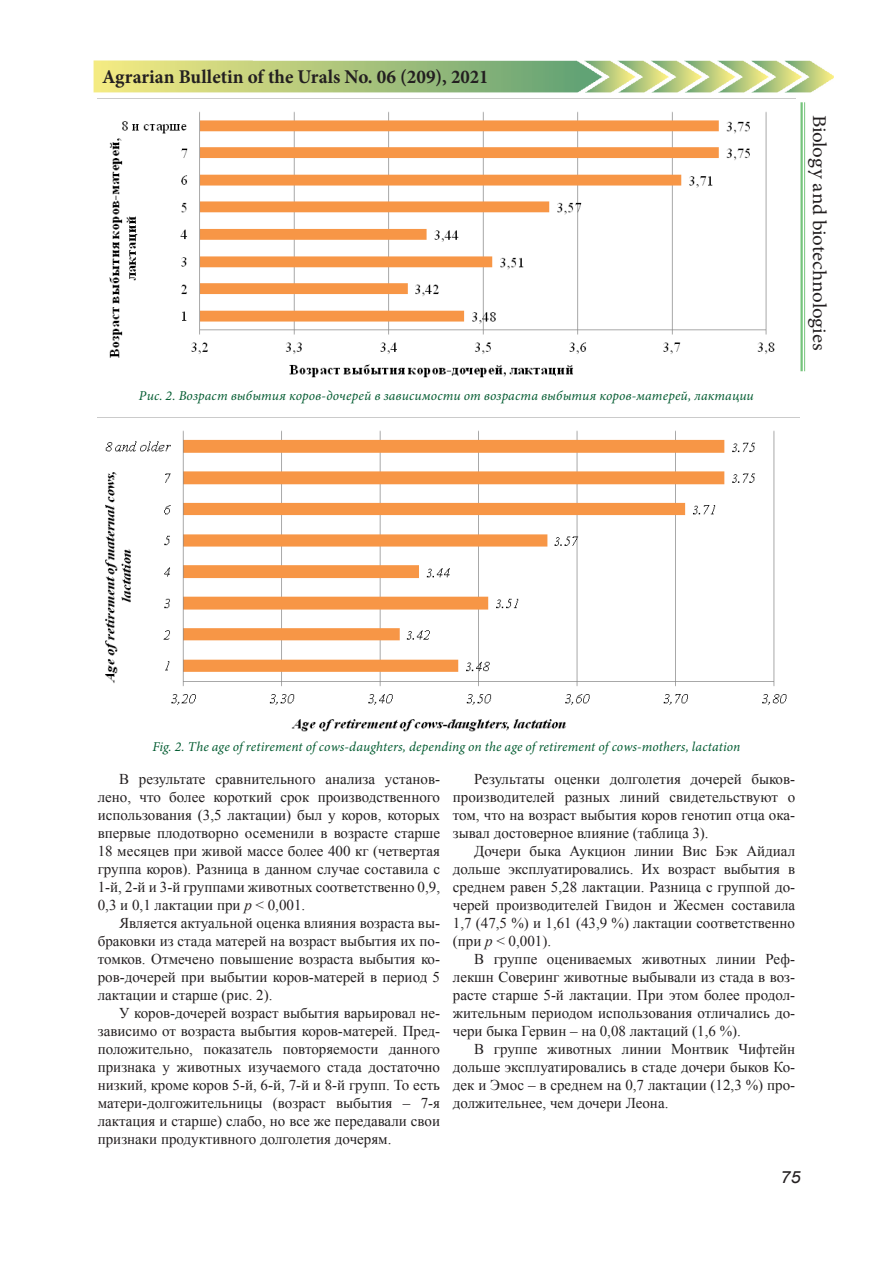
<style>
.page{position:relative;width:893px;height:1263px;background:#fff}
.page>*{position:absolute;margin:0;border:0;box-sizing:border-box;transform-origin:0 0}
.t1{font:700 19.5px "Minion Pro";color:#231f20}
.t2{font:19.5px "Minion Pro";letter-spacing:-.01em;color:#231f20;scale:1.08 1}
.t3{font:italic 16.8px "Arial";color:#231f20;scale:1.08 1}
.t4{font:15px/18px "Times New Roman";color:#231f20;text-align:justify}
.рисунок{font:italic 13.5px "Minion Pro";letter-spacing:.01em;color:#025b30}
.s1{font-style:italic}
</style>
<div class="page">
<hr style="left:800px;top:102px;width:3px;height:269px;background:#40ae49">
<hr style="left:804px;top:102px;width:1px;height:269px;background:#40ae49">
<img style="left:94px;top:60px;width:740px;height:32px">
<img style="left:109px;top:111px;width:666px;height:267px">
<img style="left:105px;top:430px;width:682px;height:302px">
<h1 class="t1" style="left:102px;top:63px;width:388px">Agrarian Bulletin of the Urals No. 06 (209), 2021</h1>
<p class="рисунок" style="left:139px;top:387px;width:616px">Рис. 2. Возраст выбытия коров-дочерей в зависимости от возраста выбытия коров-матерей, лактации</p>
<h1 class="t2" style="left:832px;top:115px;width:220px;rotate:90deg">Biology and biotechnologies</h1>
<p class="рисунок" style="left:152px;top:737px;width:589px">Fig. 2. The age of retirement of cows-daughters, depending on the age of retirement of cows-mothers, lactation</p>
<p class="t4" style="left:98px;top:770px;width:344px;text-indent:21px">В результате сравнительного анализа установ&shy;лено, что более короткий срок производственного использования (3,5 лактации) был у коров, которых впервые плодотворно осеменили в возрасте старше 18 месяцев при живой массе более 400 кг (четвертая группа коров). Разница в данном случае составила с 1-й, 2-й и 3-й группами животных соответственно 0,9, 0,3 и 0,1 лактации при <span class="s1">p</span> &lt; 0,001.</p>
<p class="t4" style="left:98px;top:914px;width:344px;text-indent:21px">Является актуальной оценка влияния возраста вы&shy;браковки из стада матерей на возраст выбытия их по&shy;томков. Отмечено повышение возраста выбытия ко&shy;ров-дочерей при выбытии коров-матерей в период 5 лактации и старше (рис. 2).</p>
<p class="t4" style="left:98px;top:1004px;width:344px;text-indent:21px">У коров-дочерей возраст выбытия варьировал не&shy;зависимо от возраста выбытия коров-матерей. Пред&shy;положительно, показатель повторяемости данного признака у животных изучаемого стада достаточно низкий, кроме коров 5-й, 6-й, 7-й и 8-й групп. То есть матери-долгожительницы (возраст выбытия – 7-я лактация и старше) слабо, но все же передавали свои признаки продуктивного долголетия дочерям.</p>
<p class="t4" style="left:453px;top:770px;width:344px;text-indent:21px">Результаты оценки долголетия дочерей быков&shy;производителей разных линий свидетельствуют о том, что на возраст выбытия коров генотип отца ока&shy;зывал достоверное влияние (таблица 3).</p>
<p class="t4" style="left:453px;top:842px;width:344px;text-indent:21px">Дочери быка Аукцион линии Вис Бэк Айдиал дольше эксплуатировались. Их возраст выбытия в среднем равен 5,28 лактации. Разница с группой до&shy;черей производителей Гвидон и Жесмен составила 1,7 (47,5 %) и 1,61 (43,9 %) лактации соответственно (при <span class="s1">p</span> &lt; 0,001).</p>
<p class="t4" style="left:453px;top:950px;width:344px;text-indent:21px">В группе оцениваемых животных линии Реф&shy;лекшн Соверинг животные выбывали из стада в воз&shy;расте старше 5-й лактации. При этом более продол&shy;жительным периодом использования отличались до&shy;чери быка Гервин – на 0,08 лактаций (1,6 %).</p>
<p class="t4" style="left:453px;top:1040px;width:344px;text-indent:21px">В группе животных линии Монтвик Чифтейн дольше эксплуатировались в стаде дочери быков Ко&shy;дек и Эмос – в среднем на 0,7 лактации (12,3 %) про&shy;должительнее, чем дочери Леона.</p>
<p class="t3" style="left:780px;top:1166px;width:20px">75</p>
</div>
